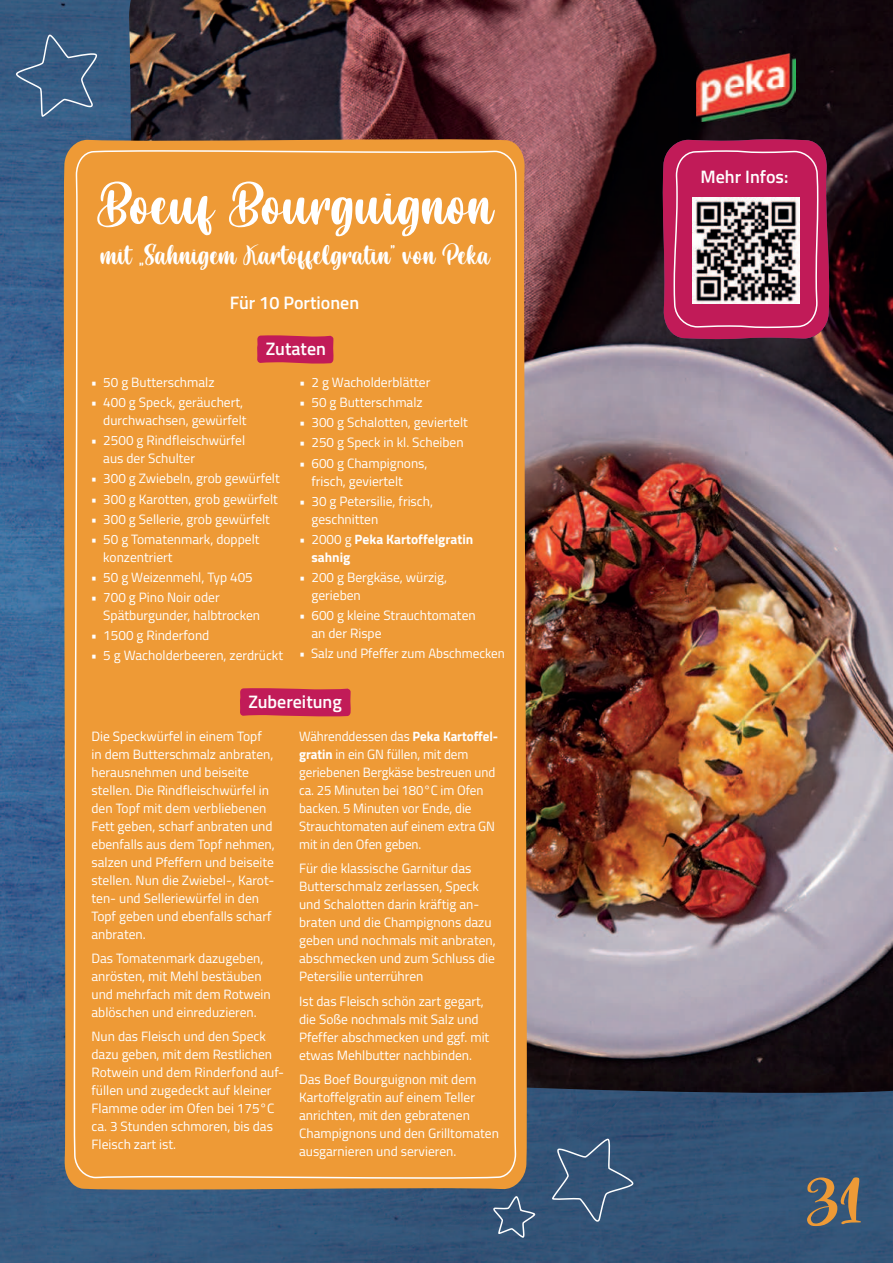
<style>
.page{position:relative;width:893px;height:1263px;background:#fff}
.page>*{position:absolute;margin:0;border:0;box-sizing:border-box;transform-origin:0 0}
.t1{font:68.55px "Risalah Cinta";color:#ee9a36}
.t2{font:61.5px "Risalah Cinta";color:#fff}
.t3{font:29.25px "Risalah Cinta";color:#fff}
.t4{font:600 18px "Titillium Web";color:#fff}
.t5{font:13.5px/18px "Titillium Web";color:#fff}
.t6{font:700 13.5px/18px "Titillium Web";color:#fff}
.s1{font-weight:400}
.s2{font-weight:700}
</style>
<div class="page">
<div style="left:580px;top:1093px;width:313px;height:170px;background:#345477"></div>
<div style="left:476px;top:1138px;width:104px;height:125px;background:#335275"></div>
<img style="left:424px;top:1211px;width:52px;height:52px">
<img style="left:420px;top:1241px;width:4px;height:22px">
<img style="left:0;top:0;width:128px;height:789px">
<img style="left:0;top:789px;width:62px;height:263px">
<img style="left:0;top:1052px;width:210px;height:211px">
<img style="left:210px;top:1192px;width:210px;height:71px">
<img style="left:420px;top:1093px;width:157px;height:118px">
<img style="left:577px;top:1093px;width:53px;height:45px">
<div style="left:420px;top:1210px;width:55px;height:31px;background:#345377"></div>
<img style="left:128px;top:0;width:765px;height:1093px">
<svg style="left:62px;top:137px;width:467px;height:1055px;background:#c38745"></svg>
<div style="left:74px;top:150px;width:443px;height:1029px;background:#ee9a36"></div>
<svg style="left:257px;top:335px;width:77px;height:29px;background:#c42555"></svg>
<svg style="left:240px;top:688px;width:111px;height:29px;background:#c42455"></svg>
<svg style="left:661px;top:139px;width:170px;height:201px;background:#b5275b"></svg>
<img style="left:693px;top:198px;width:106px;height:106px">
<img style="left:696px;top:53px;width:100px;height:68px">
<svg style="left:552px;top:1139px;width:81px;height:83px;background:#405e7f"></svg>
<svg style="left:16px;top:35px;width:81px;height:82px;background:#43668b"></svg>
<svg style="left:493px;top:1196px;width:42px;height:42px;background:#4b6786"></svg>
<h2 class="t2" style="left:97px;top:180px;width:397px">Boeuf Bourguignon</h2>
<h3 class="t3" style="left:100px;top:243px;width:391px">mit „Sahnigem Kartoffelgratin" von Peka</h3>
<h3 class="t4" style="left:230px;top:296px;width:131px">Für 10 Portionen</h3>
<h3 class="t4" style="left:266px;top:342px;width:62px">Zutaten</h3>
<p class="t5" style="left:91px;top:373px;width:125px">• 50 g Butterschmalz</p>
<p class="t5" style="left:91px;top:394px;width:157px;text-align:right">• 400 g Speck, geräuchert, durchwachsen, gewürfelt</p>
<p class="t5" style="left:103px;top:432px;width:143px;text-indent:-12px">• 2500 g Rindfleischwürfel aus der Schulter</p>
<p class="t5" style="left:91px;top:470px;width:190px">• 300 g Zwiebeln, grob gewürfelt</p>
<p class="t5" style="left:91px;top:490px;width:188px">• 300 g Karotten, grob gewürfelt</p>
<p class="t5" style="left:91px;top:510px;width:181px">• 300 g Sellerie, grob gewürfelt</p>
<p class="t5" style="left:103px;top:530px;width:158px;text-indent:-12px">• 50 g Tomatenmark, doppelt konzentriert</p>
<p class="t5" style="left:91px;top:568px;width:163px">• 50 g Weizenmehl, Typ 405</p>
<p class="t5" style="left:103px;top:588px;width:158px;text-indent:-12px">• 700 g Pino Noir oder<br>Spätburgunder, halbtrocken</p>
<p class="t5" style="left:91px;top:627px;width:120px">• 1500 g Rinderfond</p>
<p class="t5" style="left:91px;top:647px;width:194px">• 5 g Wacholderbeeren, zerdrückt</p>
<p class="t5" style="left:299px;top:373px;width:133px">• 2 g Wacholderblätter</p>
<p class="t5" style="left:299px;top:394px;width:125px">• 50 g Butterschmalz</p>
<p class="t5" style="left:299px;top:414px;width:170px">• 300 g Schalotten, geviertelt</p>
<p class="t5" style="left:299px;top:434px;width:166px">• 250 g Speck in kl. Scheiben</p>
<p class="t5" style="left:311px;top:454px;width:118px;text-indent:-12px">• 600 g Champignons, frisch, geviertelt</p>
<p class="t5" style="left:311px;top:492px;width:123px;text-indent:-12px">• 30 g Petersilie, frisch, geschnitten</p>
<p class="t6" style="left:311px;top:530px;width:163px;text-indent:-12px"><span class="s1">• 2000 g</span> Peka Kartoffelgratin sahnig</p>
<p class="t5" style="left:311px;top:568px;width:137px;text-indent:-12px">• 200 g Bergkäse, würzig, gerieben</p>
<p class="t5" style="left:311px;top:606px;width:166px;text-indent:-12px">• 600 g kleine Strauchtomaten an der Rispe</p>
<p class="t5" style="left:299px;top:645px;width:207px">• Salz und Pfeffer zum Abschmecken</p>
<h3 class="t4" style="left:248px;top:695px;width:95px">Zubereitung</h3>
<p class="t5" style="left:299px;top:727px;width:201px">Währenddessen das <span class="s2">Peka Kar toffel&shy;gratin</span> in ein GN füllen, mit dem geriebenen Bergkäse bestreuen und ca. 25 Minuten bei 180°C im Ofen backen. 5 Minuten vor Ende, die<br>Strauchtomaten auf einem extra GN mit in den Ofen geben.</p>
<p class="t5" style="left:299px;top:860px;width:198px">Für die klassische Garnitur das<br>Butterschmalz zerlassen, Speck und Schalotten darin kräftig an&shy;braten und die Champignons dazu geben und nochmals mit anbraten, abschmecken und zum Schluss die<br>Petersilie unterrühren</p>
<p class="t5" style="left:299px;top:992px;width:192px">Ist das Fleisch schön zart gegart, die Soße nochmals mit Salz und<br>Pfeffer abschmecken und ggf. mit etwas Mehlbutter nachbinden.</p>
<p class="t5" style="left:299px;top:1070px;width:201px">Das Boef Bourguignon mit dem<br>Kartoffelgratin auf einem Teller anrichten, mit den gebratenen<br>Champignons und den Grilltomaten ausgarnieren und servieren.</p>
<p class="t5" style="left:92px;top:727px;width:185px">Die Speckwürfel in einem Topf in dem Butterschmalz anbraten, heraus nehmen und beiseite stellen. Die Rindfleischwürfel in den Topf mit dem verbliebenen<br>Fett geben, scharf anbraten und ebenfalls aus dem Topf nehmen, salzen und Pfeffern und beiseite stellen. Nun die Zwiebel-, Karot&shy;ten- und Selleriewürfel in den<br>Topf geben und ebenfalls scharf anbraten.</p>
<p class="t5" style="left:92px;top:950px;width:181px">Das Tomatenmark dazugeben, anrösten, mit Mehl bestäuben und mehrfach mit dem Rotwein ablöschen und einreduzieren.</p>
<p class="t5" style="left:92px;top:1028px;width:194px">Nun das Fleisch und den Speck dazu geben, mit dem Restlichen<br>Rotwein und dem Rinderfond auf&shy;füllen und zugedeckt auf kleiner<br>Flamme oder im Ofen bei 175°C ca. 3 Stunden schmoren, bis das<br>Fleisch zart ist.</p>
<h3 class="t4" style="left:701px;top:170px;width:89px">Mehr Infos:</h3>
<h1 class="t1" style="left:806px;top:1173px;width:59px">31</h1>
</div>
